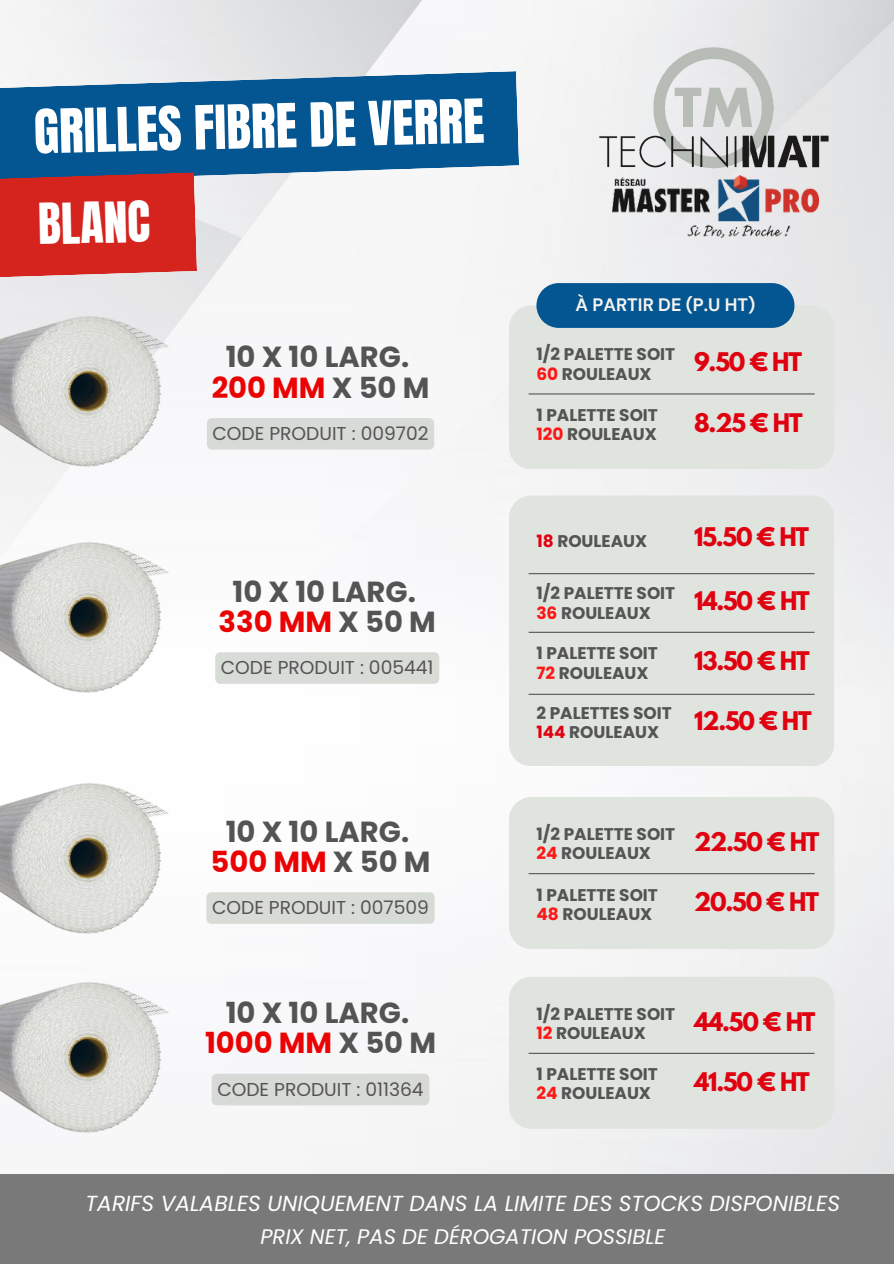
<style>
.page{position:relative;width:894px;height:1264px;background:#fff}
.page>*{position:absolute;margin:0;border:0;box-sizing:border-box;transform-origin:0 0}
.t1{font:51.75px "Anton";color:#fff}
.t2{font:48px "Anton";color:#fff}
.t3{font:700 28.95px/30.3px "Poppins";color:#545454;text-align:center}
.t4{font:700 24px "Open Sans";color:#fff}
.t5{font:700 22.8px "League Spartan";letter-spacing:-.05em;color:#e00110}
.t6{font:italic 21.75px "Poppins";color:#fff}
.t7{font:italic 21px "Poppins";color:#fff}
.t8{font:18.6px "Poppins";color:#545454}
.t9{font:700 18px "DM Sans";color:#f7f4ef}
.t10{font:700 16.95px/19.2px "Poppins";color:#545454}
.s1{color:#eb0303}
.s2{color:#ff1616}
.s3{color:#e00110}
</style>
<div class="page">
<img style="left:0;top:0;width:893px;height:1174px">
<div style="left:508px;top:305px;width:326px;height:164px;background:#e0e4de;border-radius:22px"></div>
<div style="left:508px;top:495px;width:325px;height:271px;background:#e0e4de;border-radius:23px"></div>
<hr style="left:528px;top:393px;width:286px;height:1px;background:#545454">
<hr style="left:528px;top:573px;width:286px;height:1px;background:#545454">
<hr style="left:528px;top:631px;width:286px;height:2px;background:#545454">
<hr style="left:528px;top:693px;width:286px;height:2px;background:#545454">
<div style="left:508px;top:797px;width:326px;height:152px;background:#e0e4de;border-radius:22px"></div>
<hr style="left:528px;top:873px;width:286px;height:1px;background:#545454">
<div style="left:508px;top:976px;width:326px;height:152px;background:#e0e4de;border-radius:22px"></div>
<hr style="left:528px;top:1052px;width:286px;height:1px;background:#545454">
<div style="left:0;top:1174px;width:893px;height:89px;background:#797979"></div>
<svg style="left:0;top:71px;width:519px;height:111px;background:#266da0"></svg>
<svg style="left:0;top:172px;width:197px;height:106px;background:#ce2d2b"></svg>
<img style="left:590px;top:38px;width:240px;height:133px">
<img style="left:612px;top:176px;width:206px;height:62px">
<img style="left:0;top:283px;width:174px;height:218px">
<div style="left:215px;top:652px;width:224px;height:31px;background:#d8dbd7"></div>
<div style="left:206px;top:892px;width:228px;height:31px;background:#d8dbd6"></div>
<div style="left:207px;top:418px;width:227px;height:31px;background:#d7dad6"></div>
<div style="left:212px;top:1073px;width:217px;height:32px;background:#d7dad5"></div>
<img style="left:0;top:750px;width:174px;height:199px">
<img style="left:0;top:509px;width:174px;height:218px">
<img style="left:0;top:949px;width:174px;height:218px">
<svg style="left:536px;top:283px;width:258px;height:45px;background:#0c5c95"></svg>
<h6 class="t1" style="left:33px;top:93px;width:452px;rotate:-1deg">GRILLES FIBRE DE VERRE</h6>
<h3 class="t2" style="left:38px;top:189px;width:114px;rotate:-1deg">BLANC</h3>
<p class="t3" style="left:212px;top:342px;width:219px">10 X 10 LARG.<br><span class="s1">200MM</span>X50M</p>
<p class="t8" style="left:212px;top:420px;width:217px">CODE PRODUIT : 009702</p>
<h3 class="t3" style="left:218px;top:576px;width:219px">10 X 10 LARG.<br><span class="s1">330MM</span>X50M</h3>
<h2 class="t8" style="left:221px;top:654px;width:214px">CODE PRODUIT : 005441</h2>
<p class="t3" style="left:210px;top:816px;width:221px">10 X 10 LARG.<br><span class="s1">500MM</span>X50M</p>
<p class="t8" style="left:212px;top:894px;width:218px">CODE PRODUIT : 007509</p>
<h6 class="t3" style="left:205px;top:997px;width:232px">10 X 10 LARG.<br><span class="s1">1000 MM</span> X 50 M</h6>
<h3 class="t8" style="left:217px;top:1076px;width:208px">CODE PRODUIT : 011364</h3>
<h5 class="t9" style="left:575px;top:293px;width:181px">À PARTIR DE (P.U HT)</h5>
<h2 class="t10" style="left:536px;top:345px;width:140px">1/2 PALETTE SOIT<br><span class="s2">60</span> ROULEAUX</h2>
<p class="t5" style="left:694px;top:351px;width:109px">9.50 € HT</p>
<p class="t10" style="left:536px;top:405px;width:123px">1 PALETTE SOIT<br><span class="s2">120</span> ROULEAUX</p>
<h2 class="t5" style="left:694px;top:411px;width:110px">8.25 € HT</h2>
<h6 class="t10" style="left:536px;top:532px;width:112px"><span class="s3">18</span> ROULEAUX</h6>
<h3 class="t5" style="left:694px;top:525px;width:117px">15.50 € HT</h3>
<h2 class="t10" style="left:536px;top:584px;width:140px">1/2 PALETTE SOIT<br><span class="s2">36</span> ROULEAUX</h2>
<p class="t5" style="left:694px;top:590px;width:117px">14.50 € HT</p>
<p class="t10" style="left:536px;top:644px;width:123px">1 PALETTE SOIT<br><span class="s2">72</span> ROULEAUX</p>
<h6 class="t5" style="left:694px;top:649px;width:117px">13.50 € HT</h6>
<h6 class="t10" style="left:536px;top:703px;width:137px">2 PALETTES SOIT<br><span class="s3">144</span> ROULEAUX</h6>
<h3 class="t5" style="left:694px;top:709px;width:119px">12.50 € HT</h3>
<h6 class="t10" style="left:536px;top:824px;width:140px">1/2 PALETTE SOIT<br><span class="s2">24</span> ROULEAUX</h6>
<h3 class="t5" style="left:694px;top:830px;width:127px">22.50 € HT</h3>
<h6 class="t10" style="left:536px;top:885px;width:123px">1 PALETTE SOIT<br><span class="s2">48</span> ROULEAUX</h6>
<h3 class="t5" style="left:694px;top:890px;width:126px">20.50 € HT</h3>
<h6 class="t10" style="left:536px;top:1004px;width:140px">1/2 PALETTE SOIT<br><span class="s2">12</span> ROULEAUX</h6>
<h3 class="t5" style="left:694px;top:1010px;width:123px">44.50 € HT</h3>
<h6 class="t10" style="left:536px;top:1064px;width:123px">1 PALETTE SOIT<br><span class="s2">24</span> ROULEAUX</h6>
<h3 class="t5" style="left:694px;top:1070px;width:117px">41.50 € HT</h3>
<h3 class="t6" style="left:85px;top:1187px;width:755px">TARIFS VALABLES UNIQUEMENT DANS LA LIMITE DES STOCKS DISPONIBLES</h3>
<h1 class="t4" style="left:203px;top:1192px;width:491px">PRIX NET, PAS DE DÉROGATION POSSIBLE</h1>
<h6 class="t7" style="left:260px;top:1221px;width:406px">PRIX NET, PAS DE DÉROGATION POSSIBLE</h6>
</div>
